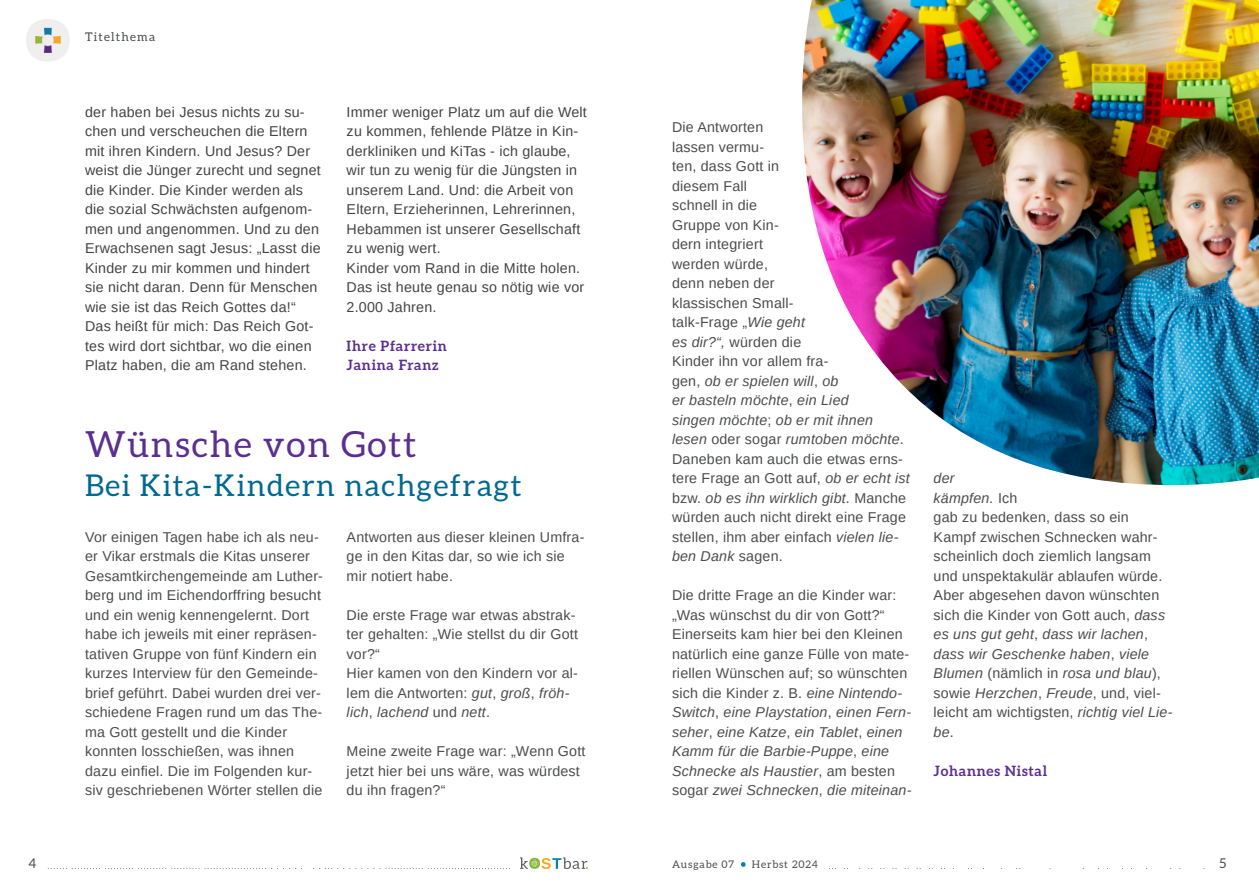
<style>
.page{position:relative;width:1259px;height:893px;background:#fff}
.page>*{position:absolute;margin:0;border:0;box-sizing:border-box;transform-origin:0 0}
.t1{font:36px "Aleo";letter-spacing:.05em;color:#5b2e91}
.t2{font:30px "Aleo";letter-spacing:.05em;color:#006991}
.t3{font:14.25px/19.5px "Arimo";letter-spacing:.015em;color:#4b4c4d}
.t4{font:14.25px/19.5px "Arimo";letter-spacing:.015em;color:#434345}
.t5{font:700 14.25px/19.5px "Aleo";letter-spacing:.05em;color:#5b2e91}
.t6{font:13.5px "Aleo";color:#4b4c4d}
.t7{font:12px "Aleo";letter-spacing:.1em;color:#4b4c4d}
.t8{font:10.5px "Aleo";letter-spacing:.08em;color:#4b4c4d}
.s1{font-style:italic}
</style>
<div class="page">
<img style="left:27px;top:19px;width:42px;height:42px">
<svg style="left:829px;top:868px;width:376px;height:1px"></svg>
<svg style="left:48px;top:868px;width:462px;height:1px"></svg>
<svg style="left:520px;top:857px;width:68px;height:12px"></svg>
<svg style="left:741px;top:862px;width:4px;height:5px"></svg>
<img style="left:802px;top:0;width:457px;height:485px">
<p class="t7" style="left:85px;top:32px;width:72px">Titelthema</p>
<p class="t4" style="left:85px;top:103px;width:237px">der haben bei Jesus nichts zu su&shy;chen und verscheuchen die Eltern mit ihren Kindern. Und Jesus? Der weist die Jünger zurecht und segnet die Kinder. Die Kinder werden als die sozial Schwächsten aufgenom&shy;men und angenommen. Und zu den Erwachsenen sagt Jesus: „Lasst die Kinder zu mir kommen und hindert sie nicht daran. Denn für Menschen wie sie ist das Reich Gottes da!“ Das heißt für mich: Das Reich Got&shy;tes wird dort sichtbar, wo die einen Platz haben, die am Rand stehen.</p>
<p class="t4" style="left:347px;top:103px;width:242px">Immer weniger Platz um auf die Welt zu kommen, fehlende Plätze in Kin&shy;derkliniken und KiTas - ich glaube, wir tun zu wenig für die Jüngsten in unserem Land. Und: die Arbeit von<br>Eltern, Erzieherinnen, Lehrerinnen,<br>Hebammen ist unserer Gesellschaft zu wenig wert.<br>Kinder vom Rand in die Mitte holen.<br>Das ist heute genau so nötig wie vor<br>2.000 Jahren.</p>
<p class="t5" style="left:347px;top:337px;width:102px">Ihre Pfarrerin<br>Janina Franz</p>
<h1 class="t1" style="left:85px;top:428px;width:333px">Wünsche von Gott</h1>
<h2 class="t2" style="left:85px;top:472px;width:438px">Bei Kita-Kindern nachgefragt</h2>
<p class="t3" style="left:85px;top:528px;width:239px">Vor einigen Tagen habe ich als neu&shy;er Vikar erstmals die Kitas unserer Gesamtkirchengemeinde am Luther&shy;berg und im Eichendorffring besucht und ein wenig kennengelernt. Dort habe ich jeweils mit einer repräsen&shy;tativen Gruppe von fünf Kindern ein kurzes Interview für den Gemeinde&shy;brief geführt. Dabei wurden drei ver&shy;schiedene Fragen rund um das The&shy;ma Gott gestellt und die Kinder konnten losschießen, was ihnen dazu einfiel. Die im Folgenden kur&shy;siv geschriebenen Wörter stellen die</p>
<p class="t3" style="left:347px;top:528px;width:239px">Antworten aus dieser kleinen Umfra&shy;ge in den Kitas dar, so wie ich sie mir notiert habe.</p>
<p class="t3" style="left:347px;top:606px;width:233px">Die erste Frage war etwas abstrak&shy;ter gehalten: „Wie stellst du dir Gott vor?“<br>Hier kamen von den Kindern vor al&shy;lem die Antworten: <span class="s1">gut</span>, <span class="s1">groß</span>, <span class="s1">fröh&shy;lich</span>, <span class="s1">lachend</span> und <span class="s1">nett</span>.</p>
<p class="t3" style="left:347px;top:743px;width:240px">Meine zweite Frage war: „Wenn Gott jetzt hier bei uns wäre, was würdest du ihn fragen?“</p>
<p class="t3" style="left:672px;top:119px;width:239px">Die Antworten<br>lassen vermu-<br>ten, dass Gott in<br>diesem Fall<br>schnell in die<br>Gruppe von Kin-<br>dern integriert<br>werden würde,<br>denn neben der<br>klassischen Small-<br>talk-Frage „<span class="s1">Wie geht<br>es dir?“,</span> würden die<br>Kinder ihn vor allem fra-<br>gen, <span class="s1">ob er spielen will</span>, <span class="s1">ob<br>er basteln möchte</span>, <span class="s1">ein Lied<br>singen möchte</span>; <span class="s1">ob er mit ihnen lesen</span> oder sogar <span class="s1">rumtoben möchte</span>.<br>Daneben kam auch die etwas erns&shy;tere Frage an Gott auf, <span class="s1">ob er echt ist </span>bzw. <span class="s1">ob es ihn wirklich gibt</span>. Manche würden auch nicht direkt eine Frage stellen, ihm aber einfach <span class="s1">vielen lie&shy;ben Dank</span> sagen.</p>
<p class="t3" style="left:672px;top:587px;width:241px">Die dritte Frage an die Kinder war: „Was wünschst du dir von Gott?“ Einerseits kam hier bei den Kleinen natürlich eine ganze Fülle von mate&shy;riellen Wünschen auf; so wünschten sich die Kinder z. B. <span class="s1">eine Nintendo-Switch</span>, <span class="s1">eine Playstation</span>, <span class="s1">einen Fern&shy;seher</span>, <span class="s1">eine Katze</span>, <span class="s1">ein Tablet</span>, <span class="s1">einen Kamm für die Barbie-Puppe</span>, <span class="s1">eine Schnecke als Haustier</span>, am besten sogar <span class="s1">zwei Schnecken</span>, <span class="s1">die miteinan-</span></p>
<p class="t3" style="left:933px;top:470px;width:240px"><span class="s1">der<br>kämpfen.</span> Ich<br>gab zu bedenken, dass so ein<br>Kampf zwischen Schnecken wahr&shy;scheinlich doch ziemlich langsam und unspektakulär ablaufen würde.<br>Aber abgesehen davon wünschten sich die Kinder von Gott auch, <span class="s1">dass es uns gut geht</span>, <span class="s1">dass wir lachen</span>, <span class="s1">dass wir Geschenke haben</span>, <span class="s1">viele<br>Blumen</span> (nämlich in <span class="s1">rosa und blau</span>), sowie <span class="s1">Herzchen</span>, <span class="s1">Freude</span>, und, viel&shy;leicht am wichtigsten, <span class="s1">richtig viel Lie&shy;be</span>.</p>
<p class="t5" style="left:933px;top:761px;width:115px">Johannes Nistal</p>
<p class="t6" style="left:29px;top:857px;width:9px">4</p>
<p class="t8" style="left:672px;top:859px;width:64px">Ausgabe 07</p>
<p class="t8" style="left:752px;top:859px;width:68px">Herbst 2024</p>
<p class="t6" style="left:1219px;top:857px;width:8px">5</p>
</div>
